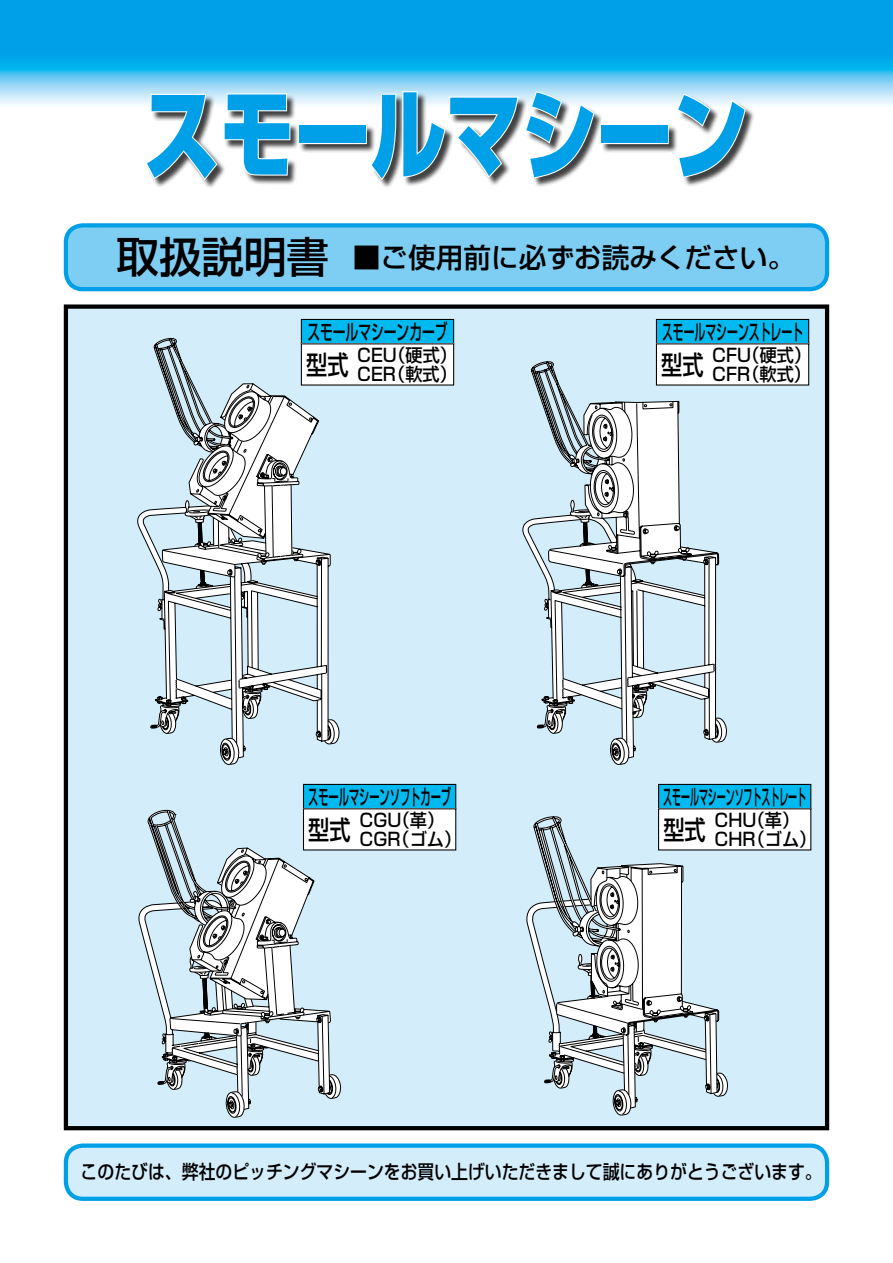
<style>
.page{position:relative;width:893px;height:1263px;background:#fff}
.page>*{position:absolute;margin:0;border:0;box-sizing:border-box;transform-origin:0 0}
.t1{font:800 98.1px "Shin Go Pr 5";color:#00a0e9;scale:.77 1}
.t2{font:500 27.6px "Shin Go Pr 5";color:#000}
.t3{font:500 26.55px "Shin Go Pr 5";color:#000;scale:.8 1}
.t4{font:500 21.3px "Shin Go Pr 5";color:#000;scale:.42 1}
.t5{font:500 21.3px "Shin Go Pr 5";color:#000;scale:.48 1}
.t6{font:500 21.3px "Shin Go Pr 5";color:#000;scale:.51 1}
.t7{font:500 21.3px "Shin Go Pr 5";color:#000;scale:.6 1}
.t8{font:500 19.2px "Shin Go Pr 5";color:#000;scale:.88 1}
.t9{font:500 18px/19.2px "Shin Go Pr 5";color:#000;scale:.95 1}
.s1{font-size:42.45px}
</style>
<div class="page">
<svg style="left:0;top:0;width:893px;height:105px;background:#24afec"></svg>
<div style="left:66px;top:307px;width:761px;height:821px;background:#d3edfb"></div>
<div style="left:64px;top:304px;width:765px;height:826px;border:4px solid #000"></div>
<div style="left:66px;top:1145px;width:761px;height:54px;background:#d3edfb;border-radius:17px"></div>
<div style="left:64px;top:1143px;width:765px;height:58px;border:4px solid #00a0e9;border-radius:17px"></div>
<div style="left:66px;top:225px;width:761px;height:64px;background:#7ecef4;border-radius:17px"></div>
<div style="left:64px;top:223px;width:765px;height:68px;border:4px solid #00a0e9;border-radius:17px"></div>
<div style="left:147px;top:92px;width:608px;height:98px;background:#000;opacity:.75"></div>
<svg style="left:144px;top:92px;width:147px;height:90px"></svg>
<div style="left:298px;top:124px;width:69px;height:20px;border:2px solid #fff"></div>
<svg style="left:369px;top:90px;width:227px;height:92px"></svg>
<div style="left:600px;top:124px;width:69px;height:20px;border:2px solid #fff"></div>
<svg style="left:675px;top:92px;width:72px;height:87px"></svg>
<div style="left:301px;top:319px;width:153px;height:25px;background:#00b9ef"></div>
<div style="left:301px;top:319px;width:153px;height:25px;border:1px solid #000"></div>
<div style="left:301px;top:344px;width:153px;height:41px;background:#fff"></div>
<div style="left:303px;top:784px;width:153px;height:25px;background:#00b9ef"></div>
<div style="left:303px;top:784px;width:153px;height:25px;border:1px solid #000"></div>
<div style="left:303px;top:809px;width:153px;height:41px;background:#fff"></div>
<svg style="left:137px;top:337px;width:204px;height:428px"></svg>
<svg style="left:138px;top:809px;width:204px;height:309px"></svg>
<svg style="left:537px;top:557px;width:190px;height:208px"></svg>
<svg style="left:522px;top:360px;width:197px;height:352px"></svg>
<svg style="left:533px;top:816px;width:186px;height:53px"></svg>
<svg style="left:526px;top:869px;width:202px;height:246px"></svg>
<div style="left:656px;top:319px;width:153px;height:25px;background:#00b9ef"></div>
<div style="left:656px;top:319px;width:153px;height:25px;border:1px solid #000"></div>
<div style="left:656px;top:344px;width:153px;height:41px;background:#fff"></div>
<div style="left:659px;top:784px;width:152px;height:25px;background:#00b9ef"></div>
<div style="left:658px;top:784px;width:153px;height:25px;border:1px solid #000"></div>
<div style="left:659px;top:809px;width:152px;height:41px;background:#fff"></div>
<h1 class="t1" style="left:144px;top:56px;width:786px">スモールマシーン</h1>
<h2 class="t2" style="left:117px;top:235px;width:680px"><span class="s1">取扱説明書</span> ■ご使用前に必ずお読みください。</h2>
<p class="t7" style="left:307px;top:314px;width:235px">スモールマシーンカーブ</p>
<h3 class="t3" style="left:306px;top:343px;width:55px">型式</h3>
<p class="t9" style="left:357px;top:344px;width:107px">CEU（硬式）<br>CER（軟式）</p>
<p class="t5" style="left:308px;top:779px;width:299px">スモールマシーンソフトカーブ</p>
<h3 class="t3" style="left:308px;top:808px;width:55px">型式</h3>
<p class="t9" style="left:359px;top:809px;width:109px">CGU（革）<br>CGR（ゴム）</p>
<p class="t6" style="left:662px;top:314px;width:278px">スモールマシーンストレート</p>
<h3 class="t3" style="left:661px;top:343px;width:55px">型式</h3>
<p class="t9" style="left:712px;top:344px;width:106px">CFU（硬式）<br>CFR（軟式）</p>
<p class="t4" style="left:663px;top:779px;width:342px">スモールマシーンソフトストレート</p>
<h3 class="t3" style="left:663px;top:808px;width:55px">型式</h3>
<p class="t9" style="left:714px;top:809px;width:109px">CHU（革）<br>CHR（ゴム）</p>
<p class="t8" style="left:81px;top:1156px;width:843px">このたびは、弊社のピッチングマシーンをお買い上げいただきまして誠にありがとうございます。</p>
</div>
